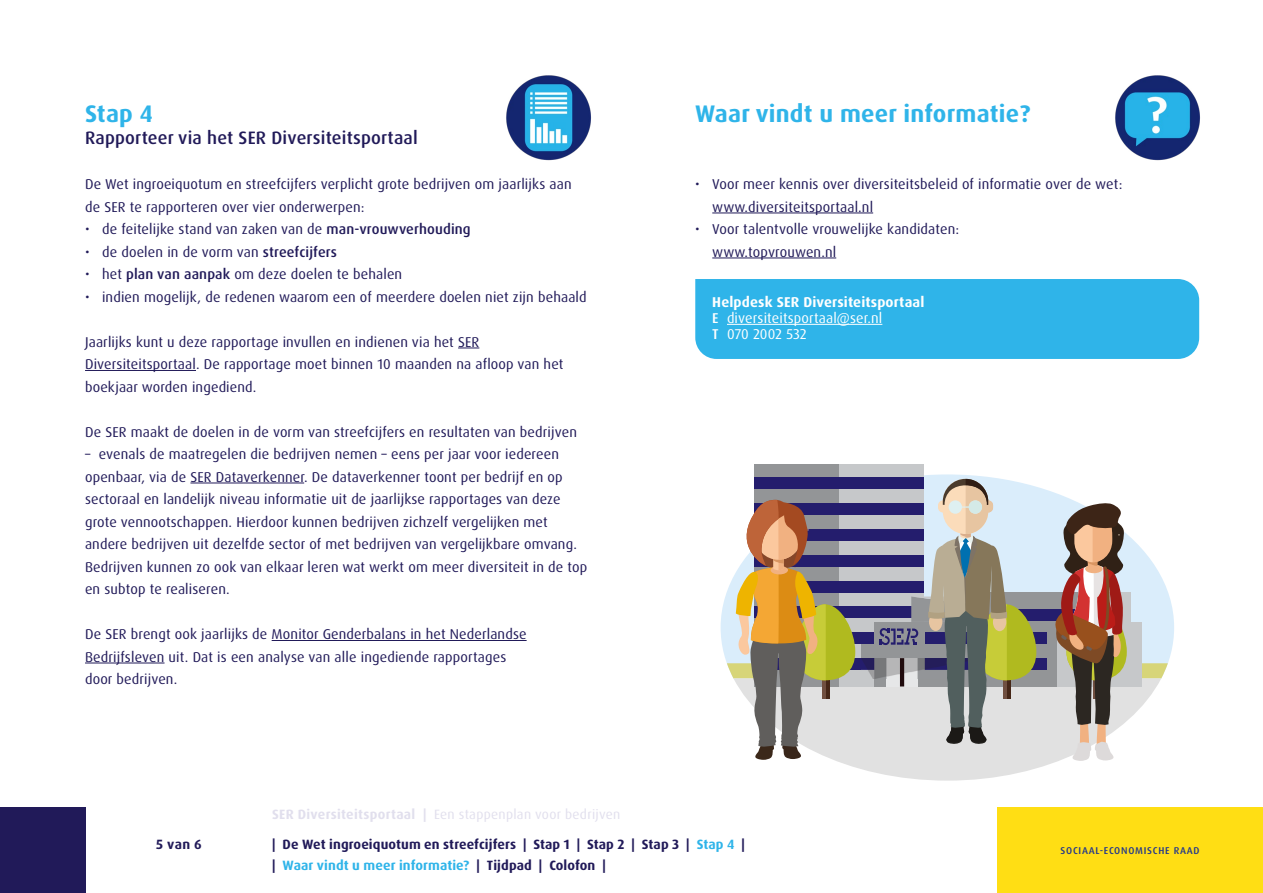
<style>
.page{position:relative;width:1263px;height:893px;background:#fff}
.page>*{position:absolute;margin:0;border:0;box-sizing:border-box;transform-origin:0 0}
.t1{font:700 24px "Dax OT";letter-spacing:.01em;color:#2fb4e9}
.t2{font:500 18px "Dax OT";letter-spacing:.01em;color:#211a59}
.t3{font:14.25px/22.5px "Dax OT";letter-spacing:.01em;color:#211a59}
.t4{font:14.25px/15.6px "Dax OT";letter-spacing:.01em;color:#fff}
.t5{font:700 13.5px/21px "Dax OT";letter-spacing:.01em;color:#211a59}
.t6{font:13.5px "Dax OT";letter-spacing:.02em;color:#e1dfed}
.t7{font:500 9.9px "Dax OT";letter-spacing:.075em;color:#23378b}
.s1{font-weight:500}
.s2{font-weight:700}
.s3{color:#2fb4e9}
</style>
<div class="page">
<svg style="left:458px;top:348px;width:21px;height:1px"></svg>
<hr style="left:85px;top:370px;width:111px;height:1px;background:#211a59">
<hr style="left:190px;top:483px;width:114px;height:1px;background:#211a59">
<hr style="left:272px;top:640px;width:255px;height:1px;background:#211a59">
<hr style="left:85px;top:663px;width:80px;height:1px;background:#211a59">
<img style="left:506px;top:75px;width:85px;height:86px">
<hr style="left:712px;top:213px;width:161px;height:1px;background:#211a59">
<hr style="left:712px;top:258px;width:124px;height:1px;background:#211a59">
<div style="left:695px;top:279px;width:504px;height:80px;background:#2fb4e9"></div>
<hr style="left:727px;top:324px;width:155px;height:1px;background:#fff">
<img style="left:1115px;top:75px;width:85px;height:86px">
<svg style="left:721px;top:474px;width:453px;height:189px"></svg>
<div style="left:755px;top:464px;width:84px;height:222px;background:#939597"></div>
<div style="left:839px;top:464px;width:85px;height:222px;background:#c6c8ca"></div>
<div style="left:755px;top:477px;width:169px;height:12px;background:#241d6d"></div>
<svg style="left:727px;top:479px;width:441px;height:302px"></svg>
<div style="left:0;top:808px;width:85px;height:85px;background:#211a59"></div>
<div style="left:997px;top:808px;width:266px;height:85px;background:#ffde14"></div>
<h1 class="t1" style="left:85px;top:98px;width:69px">Stap 4</h1>
<p class="t2" style="left:85px;top:126px;width:334px">Rapporteer via het SER Diversiteitsportaal</p>
<p class="t3" style="left:85px;top:173px;width:488px">De Wet ingroeiquotum en streefcijfers verplicht grote bedrijven om jaarlijks aan de SER te rapporteren over vier onderwerpen:</p>
<p class="t3" style="left:85px;top:218px;width:387px">• de feitelijke stand van zaken van de <span class="s1">man-vrouwverhouding</span></p>
<p class="t3" style="left:85px;top:240px;width:253px">• de doelen in de vorm van <span class="s1">streefcijfers</span></p>
<p class="t3" style="left:85px;top:263px;width:319px">• het <span class="s1">plan van aanpak</span> om deze doelen te behalen</p>
<p class="t3" style="left:85px;top:285px;width:503px">• indien mogelijk, de redenen waarom een of meerdere doelen niet zijn behaald</p>
<p class="t3" style="left:85px;top:330px;width:480px">Jaarlijks kunt u deze rapportage invullen en indienen via het SER<br>Diversiteitsportaal. De rapportage moet binnen 10 maanden na afloop van het boekjaar worden ingediend.</p>
<p class="t3" style="left:85px;top:420px;width:493px">De SER maakt de doelen in de vorm van streefcijfers en resultaten van bedrijven</p>
<p class="t3" style="left:85px;top:443px;width:504px">– evenals de maatregelen die bedrijven nemen – eens per jaar voor iedereen openbaar, via de SER Dataverkenner. De dataverkenner toont per bedrijf en op sectoraal en landelijk niveau informatie uit de jaarlijkse rapportages van deze grote vennootschappen. Hierdoor kunnen bedrijven zichzelf vergelijken met andere bedrijven uit dezelfde sector of met bedrijven van vergelijkbare omvang.<br>Bedrijven kunnen zo ook van elkaar leren wat werkt om meer diversiteit in de top en subtop te realiseren.</p>
<p class="t3" style="left:85px;top:623px;width:443px">De SER brengt ook jaarlijks de Monitor Genderbalans in het Nederlandse<br>Bedrijfsleven uit. Dat is een analyse van alle ingediende rapportages door bedrijven.</p>
<p class="t6" style="left:272px;top:805px;width:350px"><span class="s2">SER Diversiteitsportaal |</span> Een stappenplan voor bedrijven</p>
<h1 class="t1" style="left:695px;top:98px;width:336px">Waar vindt u meer informatie?</h1>
<p class="t3" style="left:712px;top:173px;width:412px;text-indent:-17px">• Voor meer kennis over diversiteitsbeleid of informatie over de wet: www.diversiteitsportaal.nl</p>
<p class="t3" style="left:712px;top:218px;width:248px;text-indent:-17px">• Voor talentvolle vrouwelijke kandidaten: www.topvrouwen.nl</p>
<p class="t4" style="left:712px;top:295px;width:214px"><span class="s2">Helpdesk SER Diversiteitsportaal<br></span><span class="s1">E</span> diversiteitsportaal@ser.nl<br><span class="s1">T</span> 070 2002 532</p>
<p class="t5" style="left:156px;top:834px;width:47px">5 van 6</p>
<p class="t5" style="left:272px;top:834px;width:474px">| De Wet ingroeiquotum en streefcijfers | Stap 1 | Stap 2 | Stap 3 | <span class="s3">Stap 4</span> | | <span class="s3">Waar vindt u meer informatie?</span> | Tijdpad | Colofon |</p>
<p class="t7" style="left:1060px;top:845px;width:141px">SOCIAAL-ECONOMISCHE RAAD</p>
</div>
